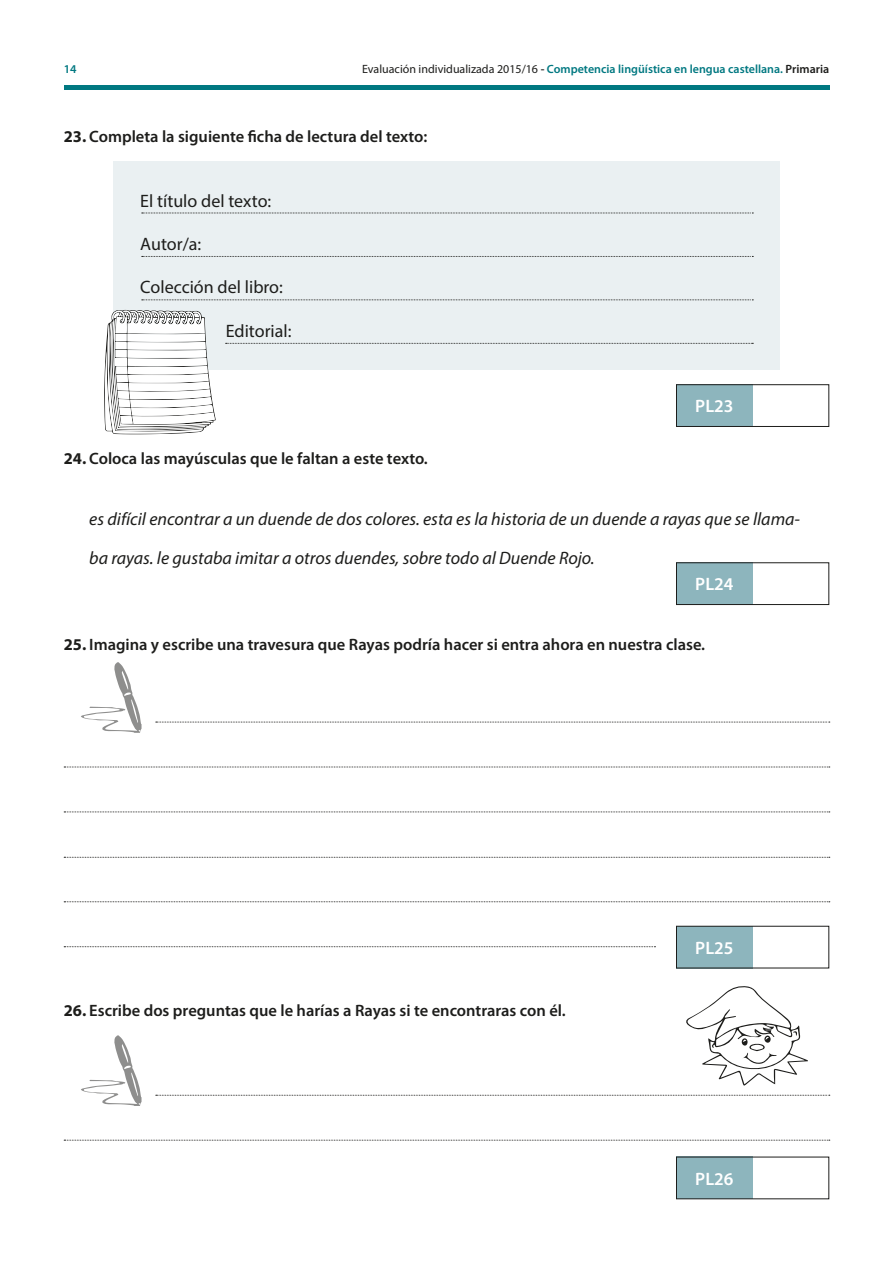
<style>
.page{position:relative;width:893px;height:1263px;background:#fff}
.page>*{position:absolute;margin:0;border:0;box-sizing:border-box;transform-origin:0 0}
.t1{font:italic 18px/39px "Myriad Pro";color:#1d1d1b}
.t2{font:18px "Myriad Pro";color:#1d1d1b}
.t3{font:600 18px "Myriad Pro";color:#fff}
.t4{font:600 16.5px "Myriad Pro";color:#1d1d1b}
.t5{font:600 12px "Myriad Pro";color:#007881}
.s1{font-weight:400;color:#1d1d1b}
.s2{color:#1d1d1b}
.s3{font-weight:700}
</style>
<div class="page">
<div style="left:113px;top:161px;width:666px;height:209px;background:#eaf0f2"></div>
<svg style="left:142px;top:213px;width:611px;height:1px"></svg>
<svg style="left:142px;top:256px;width:611px;height:1px"></svg>
<svg style="left:142px;top:299px;width:611px;height:1px"></svg>
<svg style="left:226px;top:343px;width:527px;height:1px"></svg>
<svg style="left:104px;top:309px;width:112px;height:125px"></svg>
<svg style="left:156px;top:722px;width:674px;height:1px"></svg>
<svg style="left:156px;top:1095px;width:674px;height:1px"></svg>
<svg style="left:64px;top:767px;width:766px;height:1px"></svg>
<svg style="left:64px;top:1140px;width:766px;height:1px"></svg>
<svg style="left:64px;top:811px;width:766px;height:1px"></svg>
<svg style="left:64px;top:857px;width:766px;height:1px"></svg>
<svg style="left:64px;top:901px;width:766px;height:1px"></svg>
<svg style="left:64px;top:946px;width:591px;height:1px"></svg>
<svg style="left:81px;top:662px;width:61px;height:71px"></svg>
<svg style="left:81px;top:1035px;width:61px;height:71px"></svg>
<div style="left:676px;top:384px;width:77px;height:43px;background:#8db5bd"></div>
<div style="left:676px;top:384px;width:153px;height:43px;border:1px solid #1d1d1b"></div>
<div style="left:676px;top:562px;width:77px;height:43px;background:#8db5bd"></div>
<div style="left:676px;top:562px;width:153px;height:43px;border:1px solid #1d1d1b"></div>
<div style="left:676px;top:926px;width:77px;height:42px;background:#8db5bd"></div>
<div style="left:676px;top:926px;width:153px;height:42px;border:1px solid #1d1d1b"></div>
<div style="left:676px;top:1157px;width:77px;height:42px;background:#8db5bd"></div>
<div style="left:676px;top:1157px;width:153px;height:42px;border:1px solid #1d1d1b"></div>
<svg style="left:686px;top:986px;width:122px;height:100px"></svg>
<hr style="left:65px;top:85px;width:765px;height:4px;background:#007881">
<p class="t5" style="left:64px;top:62px;width:14px">14</p>
<p class="t5" style="left:362px;top:62px;width:469px"><span class="s1">Evaluación individualizada 2015/16</span> <span class="s2">-</span> Competencia lingüística en lengua castellana. <span class="s2">Primaria</span></p>
<p class="t4" style="left:64px;top:127px;width:365px"><span class="s3">23.</span> Completa la siguiente ficha de lectura del texto:</p>
<p class="t2" style="left:140px;top:190px;width:132px">El título del texto:</p>
<p class="t2" style="left:140px;top:233px;width:62px">Autor/a:</p>
<p class="t2" style="left:140px;top:276px;width:144px">Colección del libro:</p>
<p class="t2" style="left:226px;top:319px;width:67px">Editorial:</p>
<p class="t4" style="left:64px;top:450px;width:365px"><span class="s3">24.</span> Coloca las mayúsculas que le faltan a este texto.</p>
<p class="t3" style="left:695px;top:396px;width:40px">PL23</p>
<p class="t1" style="left:89px;top:499px;width:712px">es difícil encontrar a un duende de dos colores. esta es la historia de un duende a rayas que se llama&shy;ba rayas. le gustaba imitar a otros duendes, sobre todo al Duende Rojo.</p>
<p class="t3" style="left:695px;top:574px;width:40px">PL24</p>
<p class="t4" style="left:64px;top:636px;width:643px"><span class="s3">25.</span> Imagina y escribe una travesura que Rayas podría hacer si entra ahora en nuestra clase.</p>
<p class="t4" style="left:64px;top:1001px;width:504px"><span class="s3">26.</span> Escribe dos preguntas que le harías a Rayas si te encontraras con él.</p>
<p class="t3" style="left:695px;top:938px;width:40px">PL25</p>
<p class="t3" style="left:695px;top:1169px;width:40px">PL26</p>
</div>
